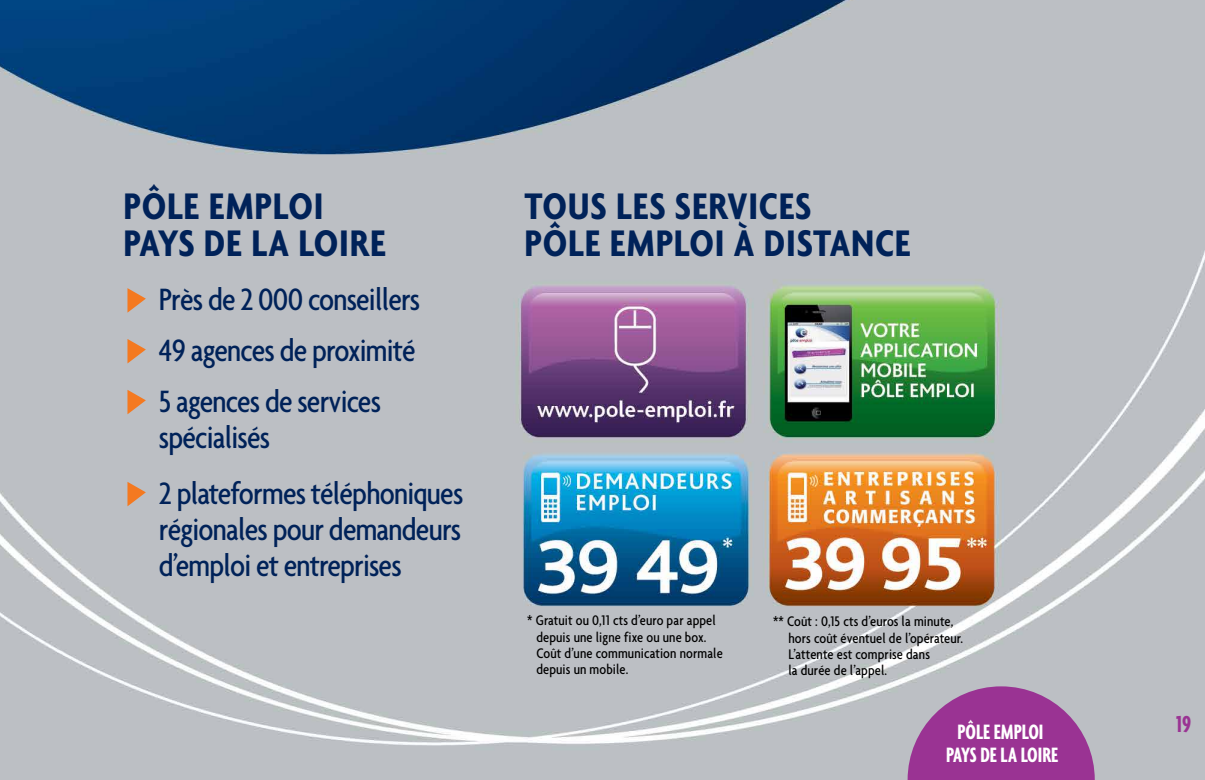
<style>
.page{position:relative;width:1205px;height:780px;background:#fff}
.page>*{position:absolute;margin:0;border:0;box-sizing:border-box;transform-origin:0 0}
.t1{font:700 condensed 40px/37.5px "Agenda";letter-spacing:.02em;color:#002259}
.t2{font:500 condensed 33.25px/50.8px "Agenda";letter-spacing:-.025em;color:#002259}
.t3{font:700 extra-condensed 25px "Agenda";color:#9a3393}
.t4{font:700 extra-condensed 22.5px/22.5px "Agenda";color:#fff;text-align:center}
.t5{font:500 condensed 15px/16.2px "Agenda";letter-spacing:.01em;color:#000}
</style>
<div class="page">
<img style="left:0;top:0;width:1205px;height:780px">
<svg style="left:127px;top:288px;width:19px;height:24px"></svg>
<svg style="left:127px;top:339px;width:19px;height:24px"></svg>
<svg style="left:127px;top:390px;width:19px;height:24px"></svg>
<svg style="left:127px;top:482px;width:19px;height:24px"></svg>
<svg style="left:907px;top:686px;width:188px;height:94px"></svg>
<h1 class="t1" style="left:123px;top:186px;width:264px">PÔLE EMPLOI<br>PAYS DE LA LOIRE</h1>
<h2 class="t2" style="left:159px;top:273px;width:263px">Près de 2 000 conseillers<br>49 agences de proximité<br>5 agences de services</h2>
<h2 class="t2" style="left:159px;top:409px;width:306px;line-height:55.5px">spécialisés<br>2 plateformes téléphoniques</h2>
<h2 class="t2" style="left:159px;top:510px;width:304px;line-height:36.5px">régionales pour demandeurs d’emploi et entreprises</h2>
<h1 class="t1" style="left:524px;top:186px;width:387px">TOUS LES SERVICES<br>PÔLE EMPLOI À DISTANCE</h1>
<p class="t5" style="left:536px;top:612px;width:188px;text-indent:-9px">* Gratuit ou 0,11 cts d’euro par appel depuis une ligne fixe ou une box.<br>Coût d’une communication normale depuis un mobile.</p>
<p class="t5" style="left:788px;top:613px;width:176px;text-indent:-15px">** Coût : 0,15 cts d’euros la minute, hors coût éventuel de l’opérateur.<br>L’attente est comprise dans<br>la durée de l’appel.</p>
<h3 class="t4" style="left:946px;top:720px;width:114px">PÔLE EMPLOI<br>PAYS DE LA LOIRE</h3>
<h3 class="t3" style="left:1176px;top:709px;width:16px">19</h3>
</div>
